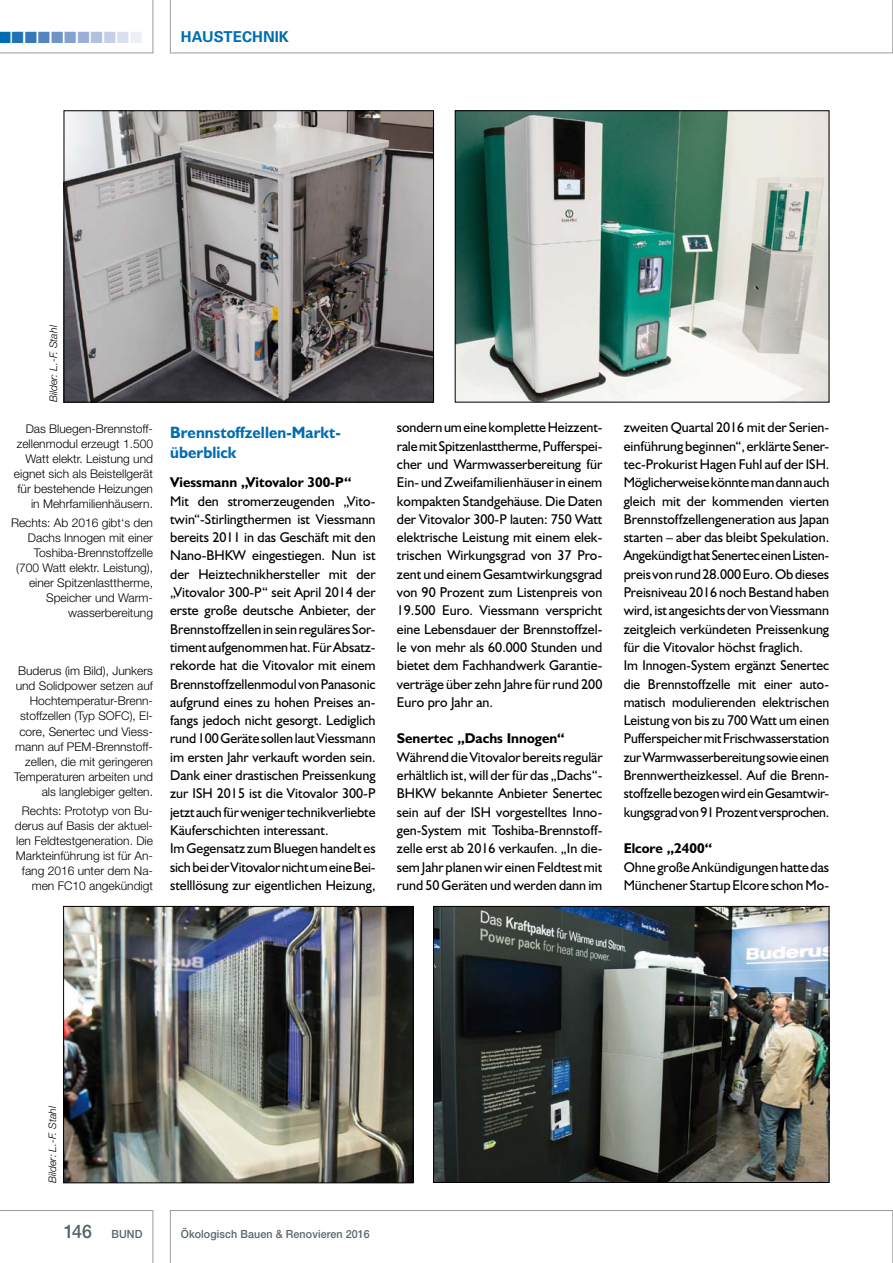
<style>
.page{position:relative;width:893px;height:1263px;background:#fff}
.page>*{position:absolute;margin:0;border:0;box-sizing:border-box;transform-origin:0 0}
.t1{font:700 16.5px/20px "Humanist 521 BT";letter-spacing:.005em;color:#006cb1;scale:.95 1}
.t2{font:16.2px "Zapf Dingbats";color:#006cb1}
.t3{font:700 15px "Univers LT";letter-spacing:.005em;color:#006cb1}
.t4{font:14.25px/18.3px "Humanist 521 BT";color:#000}
.t5{font:300 12px/15px "Helvetica Neue";color:#000;text-align:right}
.t6{font:500 11.25px "Helvetica Neue";letter-spacing:.01em;color:#58646a;scale:.95 1}
.t7{font:italic 300 10.5px "Helvetica Neue";letter-spacing:-.005em;color:#000}
.s1{color:#1e72b5}
.s2{color:#3578b8}
.s3{color:#5485c0}
.s4{color:#6e93c7}
.s5{color:#85a1d0}
.s6{color:#9bb0d7}
.s7{color:#b0c0e0}
.s8{color:#c5cfe8}
.s9{color:#d9dfef}
.s10{color:#eceff7}
.s11{font-weight:700}
.s12{font-size:18.75px}
</style>
<div class="page">
<svg style="left:170px;top:0;width:723px;height:53px"></svg>
<svg style="left:0;top:0;width:153px;height:53px"></svg>
<svg style="left:0;top:1210px;width:153px;height:53px"></svg>
<svg style="left:170px;top:1210px;width:723px;height:53px"></svg>
<img style="left:66px;top:113px;width:366px;height:287px">
<div style="left:64px;top:111px;width:370px;height:291px;border:1px solid #000"></div>
<img style="left:457px;top:113px;width:370px;height:287px">
<img style="left:65px;top:908px;width:346px;height:273px">
<div style="left:63px;top:906px;width:350px;height:277px;border:1px solid #000"></div>
<img style="left:435px;top:908px;width:392px;height:273px">
<div style="left:433px;top:906px;width:396px;height:277px;border:1px solid #000"></div>
<p class="t2" style="left:-2px;top:30px;width:146px">■<span class="s1">■</span><span class="s2">■</span><span class="s3">■</span><span class="s4">■</span><span class="s5">■</span><span class="s6">■</span><span class="s7">■</span><span class="s8">■</span><span class="s9">■</span><span class="s10">■</span></p>
<p class="t3" style="left:181px;top:28px;width:110px">HAUSTECHNIK</p>
<p class="t7" style="left:47px;top:402px;width:79px;rotate:-90deg">Bilder: L.-F. Stahl</p>
<p class="t5" style="left:14px;top:421px;width:141px">Das Bluegen-Brennstoff&shy;zellenmodul erzeugt 1.500<br>Watt elektr. Leistung und eignet sich als Beistellgerät für bestehende Heizungen in Mehrfamilienhäusern.</p>
<p class="t5" style="left:11px;top:515px;width:144px">Rechts: Ab 2016 gibt‘s den<br>Dachs Innogen mit einer<br>Toshiba-Brennstoffzelle (700 Watt elektr. Leistung), einer Spitzenlasttherme,<br>Speicher und Warm&shy;wasserbereitung</p>
<p class="t5" style="left:14px;top:663px;width:140px">Buderus (im Bild), Junkers und Solidpower setzen auf<br>Hochtemperatur-Brenn&shy;stoffzellen (Typ SOFC), El&shy;core, Senertec und Viess&shy;mann auf PEM-Brennstoff&shy;zellen, die mit geringeren<br>Temperaturen arbeiten und als langlebiger gelten.</p>
<p class="t5" style="left:15px;top:803px;width:140px">Rechts: Prototyp von Bu&shy;derus auf Basis der aktuel&shy;len Feldtestgeneration. Die<br>Markteinführung ist für An&shy;fang 2016 unter dem Na&shy;men FC10 angekündigt</p>
<p class="t1" style="left:170px;top:422px;width:180px">Brennstoffzellen-Markt&shy;überblick</p>
<p class="t4" style="left:170px;top:473px;width:207px"><span class="s11">Viessmann „Vitovalor 300-P“<br></span>Mit den stromerzeugenden „Vito&shy;twin“-Stirlingthermen ist Viessmann bereits 2011 in das Geschäft mit den Nano-BHKW eingestiegen. Nun ist der Heiztechnikhersteller mit der „Vitovalor 300-P“ seit April 2014 der erste große deutsche Anbieter, der Brennstoffzellen in sein reguläres Sor&shy;timent aufgenommen hat. Für Absatz&shy;rekorde hat die Vitovalor mit einem Brennstoffzellenmodul von Panasonic aufgrund eines zu hohen Preises an&shy;fangs jedoch nicht gesorgt. Lediglich rund 100 Geräte sollen laut Viessmann im ersten Jahr verkauft worden sein.<br>Dank einer drastischen Preissenkung zur ISH 2015 ist die Vitovalor 300-P jetzt auch für weniger technikverliebte Käuferschichten interessant.<br>Im Gegensatz zum Bluegen handelt es sich bei der Vitovalor nicht um eine Bei&shy;stelllösung zur eigentlichen Heizung,</p>
<p class="t4" style="left:397px;top:418px;width:207px;text-align:justify">sondern um eine komplette Heizzent&shy;rale mit Spitzenlasttherme, Pufferspei&shy;cher und Warmwasserbereitung für Ein- und Zweifamilienhäuser in einem kompakten Standgehäuse. Die Daten der Vitovalor 300-P lauten: 750 Watt elektrische Leistung mit einem elek&shy;trischen Wirkungsgrad von 37 Pro&shy;zent und einem Gesamtwirkungsgrad von 90 Prozent zum Listenpreis von 19.500 Euro. Viessmann verspricht eine Lebensdauer der Brennstoffzel&shy;le von mehr als 60.000 Stunden und bietet dem Fachhandwerk Garantie&shy;verträge über zehn Jahre für rund 200<br>Euro pro Jahr an.</p>
<p class="t4" style="left:397px;top:729px;width:207px"><span class="s11">Senertec „Dachs Innogen“ </span>Während die Vitovalor bereits regulär erhältlich ist, will der für das „Dachs“- BHKW bekannte Anbieter Senertec sein auf der ISH vorgestelltes Inno&shy;gen-System mit Toshiba-Brennstoff&shy;zelle erst ab 2016 verkaufen. „In die&shy;sem Jahr planen wir einen Feldtest mit rund 50 Geräten und werden dann im</p>
<p class="t4" style="left:624px;top:418px;width:207px">zweiten Quartal 2016 mit der Serien&shy;einführung beginnen“, erklärte Sener&shy;tec-Prokurist Hagen Fuhl auf der ISH.<br>Möglicherweise könnte man dann auch gleich mit der kommenden vierten Brennstoffzellengeneration aus Japan starten – aber das bleibt Spekulation.<br>Angekündigt hat Senertec einen Listen&shy;preis von rund 28.000 Euro. Ob dieses Preisniveau 2016 noch Bestand haben wird, ist angesichts der von Viessmann zeitgleich verkündeten Preissenkung für die Vitovalor höchst fraglich.<br>Im Innogen-System ergänzt Senertec die Brennstoffzelle mit einer auto&shy;matisch modulierenden elektrischen Leistung von bis zu 700 Watt um einen Pufferspeicher mit Frischwasserstation zur Warmwasserbereitung sowie einen Brennwertheizkessel. Auf die Brenn&shy;stoffzelle bezogen wird ein Gesamtwir&shy;kungsgrad von 91 Prozent versprochen.</p>
<p class="t4" style="left:624px;top:839px;width:207px"><span class="s11">Elcore „2400“<br></span>Ohne große Ankündigungen hatte das<br>Münchener Startup Elcore schon Mo-</p>
<p class="t7" style="left:46px;top:1183px;width:79px;rotate:-90deg">Bilder: L.-F. Stahl</p>
<p class="t6" style="left:64px;top:1227px;width:84px"><span class="s12">146</span> BUND</p>
<p class="t6" style="left:181px;top:1227px;width:201px">Ökologisch Bauen &amp; Renovieren 2016</p>
</div>
